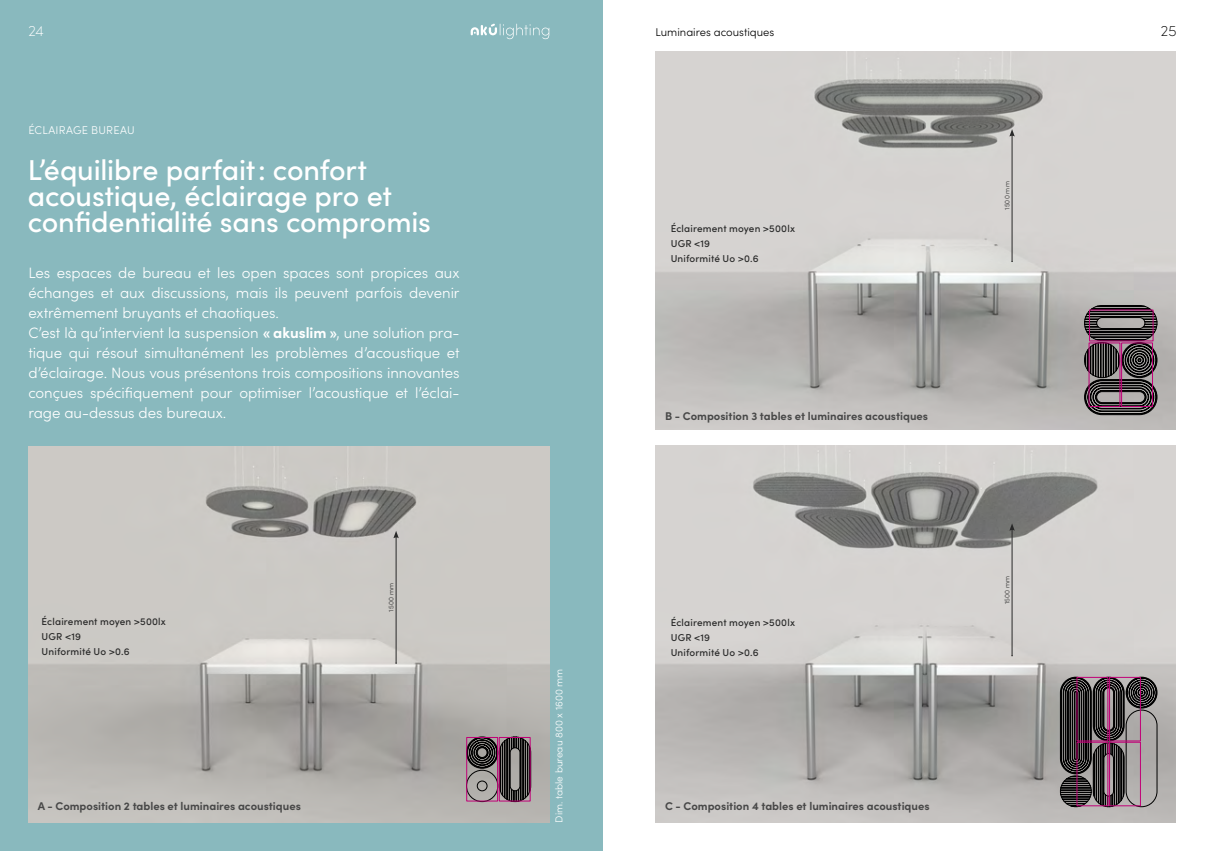
<style>
.page{position:relative;width:1205px;height:851px;background:#fff}
.page>*{position:absolute;margin:0;border:0;box-sizing:border-box;transform-origin:0 0}
.t1{font:500 28.75px/26.2px "Sofia Pro";letter-spacing:-.005em;color:#fff}
.t2{font:300 15px/20px "Sofia Pro";letter-spacing:-.005em;color:#fff;text-align:justify}
.t3{font:200 15px "Sofia Pro";color:#fff}
.t4{font:200 15px "Sofia Pro";color:#000}
.t5{font:700 11.25px "Sofia Pro";color:#484848}
.t6{font:300 11.25px "Sofia Pro";color:#000}
.t7{font:300 11.25px "Sofia Pro";letter-spacing:.02em;color:#fff}
.t8{font:500 10px "Sofia Pro";letter-spacing:.015em;color:#292929}
.t9{font:300 10px "Sofia Pro";color:#fff}
.t10{font:300 6.75px "Sofia Pro";letter-spacing:.025em;color:#292929}
.s1{font-weight:700}
</style>
<div class="page">
<div style="left:0;top:0;width:602px;height:850px;background:#89b9be"></div>
<img style="left:28px;top:446px;width:521px;height:376px">
<img style="left:656px;top:445px;width:519px;height:377px">
<img style="left:656px;top:51px;width:519px;height:378px">
<div style="left:1126px;top:677px;width:31px;height:31px;border:1px solid #000;border-radius:50%"></div>
<hr style="left:1060px;top:794px;width:31px;height:1px;background:#000">
<div style="left:1060px;top:775px;width:31px;height:31px;border:1px solid #000;border-radius:50%"></div>
<div style="left:1126px;top:709px;width:31px;height:97px;border:1px solid #000;border-radius:15px"></div>
<div style="left:1060px;top:677px;width:31px;height:96px;border:1px solid #000;border-radius:15px"></div>
<svg style="left:1061px;top:676px;width:95px;height:130px;background:#5e585a"></svg>
<svg style="left:466px;top:736px;width:65px;height:65px;background:#625e5d"></svg>
<hr style="left:396px;top:536px;width:1px;height:127px;background:#292929">
<svg style="left:393px;top:530px;width:6px;height:8px"></svg>
<svg style="left:1084px;top:305px;width:73px;height:110px;background:#5b5055"></svg>
<hr style="left:1012px;top:528px;width:1px;height:127px;background:#292929">
<svg style="left:1009px;top:523px;width:6px;height:7px"></svg>
<hr style="left:1012px;top:134px;width:1px;height:127px;background:#292929">
<svg style="left:1009px;top:129px;width:6px;height:8px"></svg>
<div style="left:466px;top:737px;width:32px;height:64px;border:1px solid #c10077"></div>
<div style="left:499px;top:737px;width:31px;height:64px;border:1px solid #c10077"></div>
<div style="left:1076px;top:741px;width:32px;height:65px;border:1px solid #c10077"></div>
<div style="left:1109px;top:741px;width:31px;height:65px;border:1px solid #c10077"></div>
<div style="left:1109px;top:677px;width:31px;height:64px;border:1px solid #c10077"></div>
<div style="left:1121px;top:342px;width:32px;height:65px;border:1px solid #c10077"></div>
<svg style="left:471px;top:24px;width:78px;height:15px"></svg>
<p class="t3" style="left:28px;top:20px;width:17px">24</p>
<p class="t6" style="left:656px;top:24px;width:120px">Luminaires acoustiques</p>
<p class="t4" style="left:1161px;top:20px;width:17px">25</p>
<p class="t7" style="left:28px;top:122px;width:108px">ÉCLAIRAGE BUREAU</p>
<p class="t1" style="left:28px;top:155px;width:405px">L’équilibre parfait: confort acoustique, éclairage pro et confidentialité sans compromis</p>
<p class="t2" style="left:28px;top:261px;width:433px">Les espaces de bureau et les open spaces sont propices aux échanges et aux discussions, mais ils peuvent parfois devenir extrêmement bruyants et chaotiques.</p>
<p class="t2" style="left:28px;top:321px;width:433px">C’est là qu’intervient la suspension <span class="s1">« akuslim »</span>, une solution pra&shy;tique qui résout simultanément les problèmes d’acoustique et d’éclairage. Nous vous présentons trois compositions innovantes conçues spécifiquement pour optimiser l’acoustique et l’éclai&shy;rage au-dessus des bureaux.</p>
<p class="t8" style="left:671px;top:221px;width:126px">Éclairement moyen &gt;500lx</p>
<p class="t8" style="left:671px;top:236px;width:41px">UGR &lt;19</p>
<p class="t8" style="left:671px;top:251px;width:89px">Uniformité Uo &gt;0.6</p>
<p class="t5" style="left:665px;top:407px;width:265px">B - Composition 3 tables et luminaires acoustiques</p>
<p class="t10" style="left:1002px;top:210px;width:30px;rotate:-90deg">1500 mm</p>
<p class="t8" style="left:42px;top:614px;width:126px">Éclairement moyen &gt;500lx</p>
<p class="t8" style="left:42px;top:629px;width:41px">UGR &lt;19</p>
<p class="t8" style="left:42px;top:644px;width:89px">Uniformité Uo &gt;0.6</p>
<p class="t5" style="left:38px;top:797px;width:265px">A - Composition 2 tables et luminaires acoustiques</p>
<p class="t10" style="left:386px;top:611px;width:30px;rotate:-90deg">1500 mm</p>
<p class="t10" style="left:1002px;top:604px;width:30px;rotate:-90deg">1500 mm</p>
<p class="t9" style="left:552px;top:822px;width:155px;rotate:-90deg">Dim. table bureau 800 x 1600 mm</p>
<p class="t8" style="left:671px;top:615px;width:126px">Éclairement moyen &gt;500lx</p>
<p class="t8" style="left:671px;top:630px;width:41px">UGR &lt;19</p>
<p class="t8" style="left:671px;top:645px;width:89px">Uniformité Uo &gt;0.6</p>
<p class="t5" style="left:665px;top:797px;width:266px">C - Composition 4 tables et luminaires acoustiques</p>
</div>
